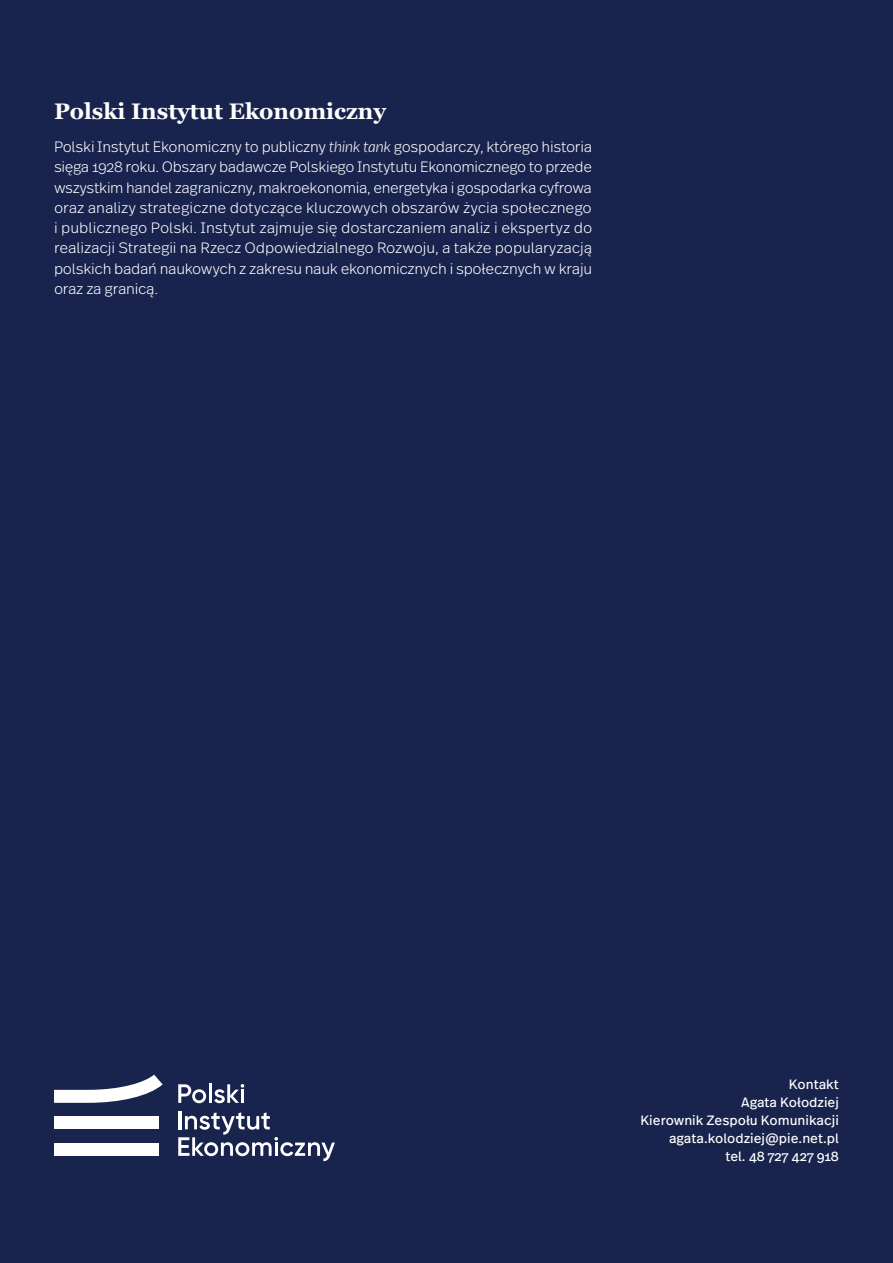
<style>
.page{position:relative;width:893px;height:1263px;background:#18244d}
.page>*{position:absolute;margin:0;border:0;box-sizing:border-box;transform-origin:0 0}
.t1{font:700 22.5px "Georgia";color:#fff}
.t2{font:300 15px/20.2px "Real Text Pro";letter-spacing:-.02em;color:#fff;text-align:justify}
.t3{font:13.5px/18px "Real Text Pro";color:#fff;text-align:right}
.s1{font-style:italic}
</style>
<div class="page">
<div style="left:54px;top:1143px;width:104px;height:13px;background:#fff"></div>
<svg style="left:54px;top:1074px;width:109px;height:29px"></svg>
<div style="left:54px;top:1116px;width:104px;height:13px;background:#fff"></div>
<hr style="left:178px;top:1111px;width:3px;height:18px;background:#fff">
<svg style="left:178px;top:1112px;width:157px;height:49px"></svg>
<svg style="left:178px;top:1084px;width:28px;height:19px"></svg>
<hr style="left:209px;top:1083px;width:3px;height:20px;background:#fff">
<svg style="left:214px;top:1084px;width:30px;height:19px"></svg>
<hr style="left:241px;top:1089px;width:3px;height:14px;background:#fff">
<hr style="left:669px;top:1145px;width:170px;height:1px;background:#231f20">
<h1 class="t1" style="left:54px;top:97px;width:334px">Polski Instytut Ekonomiczny</h1>
<p class="t2" style="left:54px;top:136px;width:540px">Polski Instytut Ekonomiczny to publiczny <span class="s1">think tank</span> gospodarczy, którego historia sięga 1928 roku. Obszary badawcze Polskiego Instytutu Ekonomicznego to przede wszystkim handel zagraniczny, makroekonomia, energetyka i gospodarka cyfrowa oraz analizy strategiczne dotyczące kluczowych obszarów życia społecznego i publicznego Polski. Instytut zajmuje się dostarczaniem analiz i ekspertyz do realizacji Strategii na Rzecz Odpowiedzialnego Rozwoju, a także popularyzacją polskich badań naukowych z zakresu nauk ekonomicznych i społecznych w kraju oraz za granicą.</p>
<p class="t3" style="left:640px;top:1075px;width:200px">Kontakt<br>Agata Kołodziej<br>Kierownik Zespołu Komunikacji agata.kolodziej@pie.net.pl<br>tel. 48 727 427 918</p>
</div>
